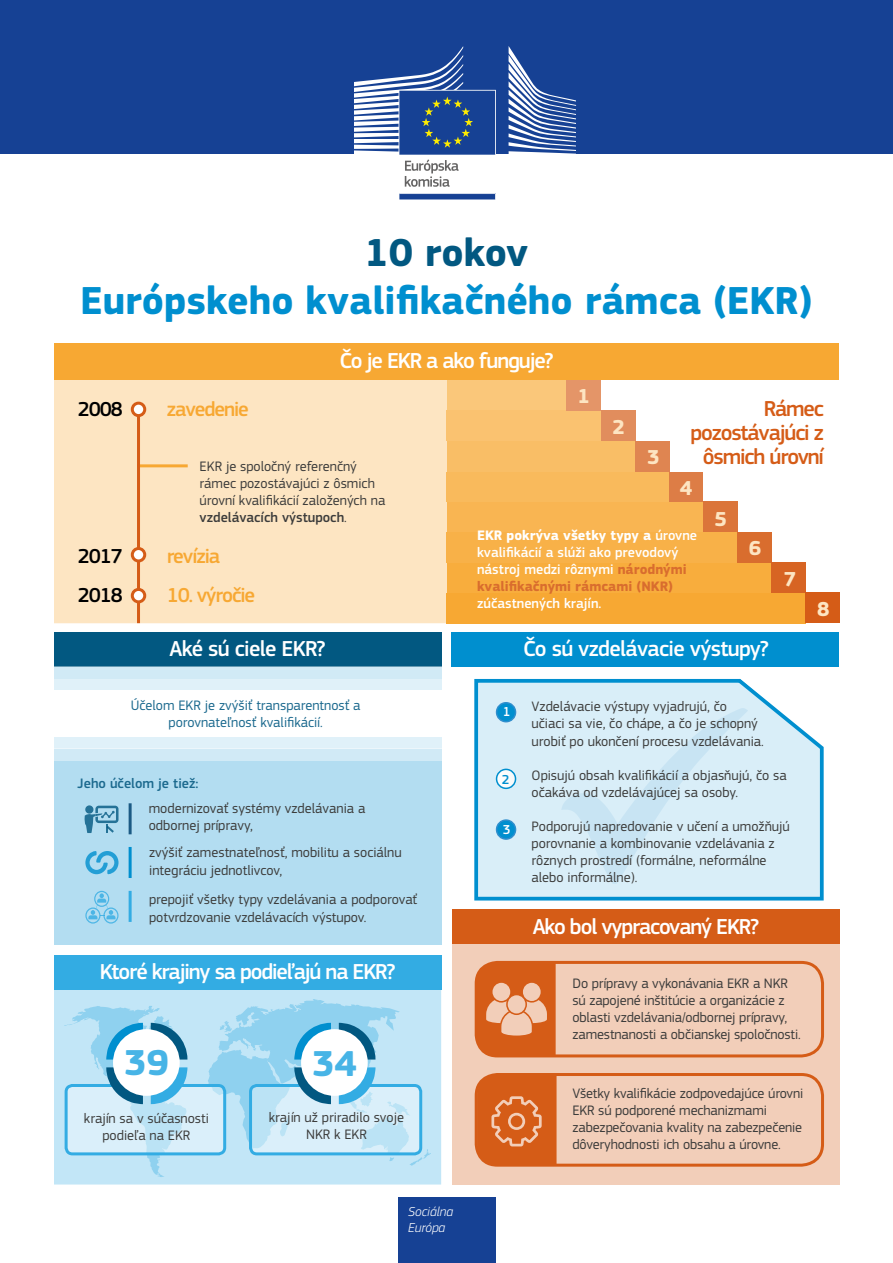
<style>
.page{position:relative;width:893px;height:1263px;background:#fff}
.page>*{position:absolute;margin:0;border:0;box-sizing:border-box;transform-origin:0 0}
.t1{font:700 40.5px/48px "EC Square Sans Pro";color:#008fcf;text-align:center}
.Map_numbers{font:700 37.5px "EC Square Sans Pro";color:#47b4e6}
.t2{font:500 22.5px "EC Square Sans Pro";letter-spacing:-.05em;color:#fff}
.t3{font:500 22.5px "EC Square Sans Pro";letter-spacing:-.03em;color:#fff}
.t4{font:500 22.5px/24px "EC Square Sans Pro";letter-spacing:-.05em;color:#d55c17;text-align:right}
.Timeline_headings{font:500 21px "EC Square Sans Pro";letter-spacing:-.05em;color:#f7a833}
.Timeline_headings-2{font:500 21px "EC Square Sans Pro";letter-spacing:-.05em;color:#000}
.Level_numbers{font:700 21px "EC Square Sans Pro";color:#fde5c2}
.Body_text{font:14.25px/17.1px "EC Square Sans Pro";color:#3c3c3b}
.Body_text-2{font:500 14.25px/17.1px "EC Square Sans Pro";color:#fff}
.Body_text-3{font:14.25px/17.1px "EC Square Sans Pro";color:#1b698e;text-align:center}
.Body_text-4{font:500 14.25px "EC Square Sans Pro";color:#1b698e}
.t5{font:italic 300 13.5px/16.2px "EC Square Sans Pro";color:#fff}
.Bullet_numbers{font:500 13.5px "EC Square Sans Pro";color:#fff}
.t6{font:500 13.5px "EC Square Sans Pro";color:#008fcf}
.s1{color:#025881}
.s2{font-weight:500}
.s3{font-weight:700}
.s4{font-weight:700;color:#d96d2e}
</style>
<div class="page">
<div style="left:0;top:0;width:893px;height:154px;background:#164194"></div>
<div style="left:399px;top:1198px;width:97px;height:65px;background:#164194"></div>
<div style="left:54px;top:379px;width:394px;height:244px;background:#fde5c2"></div>
<div style="left:447px;top:380px;width:120px;height:30px;background:#fac77a"></div>
<div style="left:447px;top:501px;width:274px;height:31px;background:#f9b552"></div>
<div style="left:447px;top:441px;width:197px;height:31px;background:#f9be66"></div>
<div style="left:447px;top:562px;width:351px;height:31px;background:#f8ad3d"></div>
<div style="left:447px;top:410px;width:158px;height:31px;background:#fac270"></div>
<div style="left:447px;top:532px;width:312px;height:30px;background:#f8b148"></div>
<div style="left:447px;top:472px;width:235px;height:29px;background:#f9ba5c"></div>
<div style="left:447px;top:593px;width:359px;height:30px;background:#f7a833"></div>
<hr style="left:137px;top:464px;width:51px;height:3px;background:#f7a833">
<div style="left:601px;top:410px;width:34px;height:31px;background:#e18d5d"></div>
<div style="left:635px;top:441px;width:34px;height:31px;background:#df8551"></div>
<div style="left:669px;top:472px;width:34px;height:29px;background:#dd7d46"></div>
<div style="left:703px;top:501px;width:34px;height:31px;background:#db753a"></div>
<div style="left:738px;top:532px;width:34px;height:30px;background:#d96d2e"></div>
<div style="left:772px;top:562px;width:34px;height:31px;background:#d76423"></div>
<div style="left:806px;top:593px;width:34px;height:30px;background:#d55c17"></div>
<div style="left:566px;top:380px;width:35px;height:31px;background:#e49568"></div>
<hr style="left:137px;top:416px;width:3px;height:207px;background:#d55c17">
<div style="left:132px;top:403px;width:13px;height:13px;background:#fff;border-radius:50%"></div>
<div style="left:131px;top:402px;width:15px;height:15px;border:3px solid #d55c17;border-radius:50%"></div>
<div style="left:132px;top:548px;width:13px;height:13px;background:#fff;border-radius:50%"></div>
<div style="left:131px;top:547px;width:15px;height:15px;border:3px solid #d55c17;border-radius:50%"></div>
<div style="left:132px;top:589px;width:13px;height:13px;background:#fff;border-radius:50%"></div>
<div style="left:131px;top:588px;width:15px;height:15px;border:3px solid #d55c17;border-radius:50%"></div>
<div style="left:54px;top:343px;width:785px;height:37px;background:#f7a833"></div>
<div style="left:54px;top:632px;width:387px;height:313px;background:#b3ddf1"></div>
<div style="left:54px;top:632px;width:387px;height:34px;background:#025881"></div>
<div style="left:54px;top:679px;width:387px;height:12px;background:#e0f1f9"></div>
<div style="left:54px;top:666px;width:387px;height:13px;background:#d1eaf6"></div>
<div style="left:54px;top:691px;width:387px;height:46px;background:#fff"></div>
<hr style="left:129px;top:803px;width:3px;height:31px;background:#1b5a84">
<hr style="left:129px;top:847px;width:3px;height:31px;background:#008fcf">
<hr style="left:129px;top:891px;width:3px;height:31px;background:#33ace3">
<div style="left:54px;top:736px;width:387px;height:13px;background:#e0f1f9"></div>
<div style="left:54px;top:749px;width:387px;height:12px;background:#d1eaf6"></div>
<svg style="left:84px;top:806px;width:35px;height:27px"></svg>
<svg style="left:85px;top:851px;width:34px;height:23px"></svg>
<svg style="left:85px;top:891px;width:34px;height:32px"></svg>
<div style="left:452px;top:632px;width:387px;height:34px;background:#008fcf"></div>
<svg style="left:474px;top:679px;width:350px;height:222px;background:#c1e3f3"></svg>
<svg style="left:561px;top:678px;width:263px;height:206px;background:#d2eaf6"></svg>
<div style="left:497px;top:703px;width:18px;height:19px;background:#008fcf;border-radius:50%"></div>
<div style="left:496px;top:702px;width:20px;height:20px;border:2px solid #308ecd;border-radius:50%"></div>
<div style="left:497px;top:769px;width:18px;height:19px;background:#fafbfc;border-radius:9px"></div>
<div style="left:496px;top:769px;width:20px;height:20px;border:2px solid #008fcf;border-radius:50%"></div>
<div style="left:497px;top:820px;width:18px;height:19px;background:#008fcf;border-radius:50%"></div>
<div style="left:496px;top:819px;width:20px;height:21px;border:2px solid #308ecd;border-radius:50%"></div>
<div style="left:54px;top:990px;width:387px;height:194px;background:#c2e6f7"></div>
<div style="left:54px;top:956px;width:387px;height:34px;background:#33ace3"></div>
<div style="left:67px;top:1085px;width:159px;height:69px;background:#daeffa;border-radius:6px"></div>
<svg style="left:64px;top:1006px;width:123px;height:171px"></svg>
<div style="left:113px;top:1029px;width:67px;height:67px;background:#fff;border-radius:50%"></div>
<svg style="left:208px;top:999px;width:223px;height:166px;background:#acdbf1"></svg>
<div style="left:301px;top:1029px;width:67px;height:67px;background:#fff;border-radius:50%"></div>
<div style="left:452px;top:910px;width:387px;height:274px;background:#f2ceb9"></div>
<div style="left:475px;top:961px;width:349px;height:96px;border:3px solid #d55c17;border-radius:21px"></div>
<div style="left:475px;top:1073px;width:349px;height:94px;border:3px solid #d55c17;border-radius:21px"></div>
<div style="left:452px;top:910px;width:387px;height:34px;background:#d55c17"></div>
<svg style="left:476px;top:962px;width:80px;height:94px"></svg>
<svg style="left:477px;top:1074px;width:80px;height:91px;background:#d86828"></svg>
<svg style="left:509px;top:46px;width:67px;height:108px"></svg>
<svg style="left:354px;top:46px;width:142px;height:154px"></svg>
<h1 class="t1" style="left:80px;top:230px;width:734px"><span class="s1">10 rokov<br></span>Európskeho kvalifikačného rámca (EKR)</h1>
<h2 class="t2" style="left:339px;top:347px;width:216px">Čo je EKR a ako funguje?</h2>
<p class="Timeline_headings-2" style="left:78px;top:397px;width:47px">2008</p>
<p class="Timeline_headings" style="left:167px;top:397px;width:84px">zavedenie</p>
<p class="Body_text" style="left:200px;top:458px;width:187px">EKR je spoločný referenčný rámec pozostávajúci z ôsmich úrovní kvalifikácií založených na <span class="s2">vzdelávacích výstupoch</span>.</p>
<p class="Timeline_headings-2" style="left:78px;top:543px;width:47px">2017</p>
<p class="Timeline_headings" style="left:167px;top:543px;width:55px">revízia</p>
<p class="Timeline_headings-2" style="left:78px;top:582px;width:47px">2018</p>
<p class="Timeline_headings" style="left:167px;top:582px;width:90px">10. výročie</p>
<h2 class="t3" style="left:169px;top:635px;width:158px">Aké sú ciele EKR?</h2>
<p class="Body_text-3" style="left:131px;top:697px;width:231px">Účelom EKR je zvýšiť transparentnosť a porovnateľnosť kvalifikácií.</p>
<p class="Body_text-4" style="left:77px;top:775px;width:123px">Jeho účelom je tiež:</p>
<p class="Body_text" style="left:149px;top:800px;width:218px">modernizovať systémy vzdelávania a odbornej prípravy,</p>
<p class="Body_text" style="left:149px;top:844px;width:254px">zvýšiť zamestnateľnosť, mobilitu a sociálnu integráciu jednotlivcov,</p>
<p class="Body_text" style="left:149px;top:891px;width:270px">prepojiť všetky typy vzdelávania a podporovať potvrdzovanie vzdelávacích výstupov.</p>
<h2 class="t2" style="left:100px;top:959px;width:297px">Ktoré krajiny sa podieľajú na EKR?</h2>
<p class="Map_numbers" style="left:124px;top:1040px;width:46px">39</p>
<p class="Body_text" style="left:84px;top:1109px;width:126px;text-align:center">krajín sa v súčasnosti podieľa na EKR</p>
<p class="Map_numbers" style="left:312px;top:1041px;width:46px">34</p>
<p class="Body_text" style="left:269px;top:1109px;width:137px;text-align:center">krajín už priradilo svoje<br>NKR k EKR</p>
<p class="t5" style="left:408px;top:1203px;width:47px">Sociálna<br>Európa</p>
<p class="Level_numbers" style="left:577px;top:383px;width:14px">1</p>
<p class="Level_numbers" style="left:612px;top:414px;width:14px">2</p>
<p class="Level_numbers" style="left:647px;top:445px;width:14px">3</p>
<h2 class="t4" style="left:690px;top:397px;width:135px">Rámec pozostávajúci z ôsmich úrovní</h2>
<p class="Level_numbers" style="left:680px;top:475px;width:14px">4</p>
<p class="Level_numbers" style="left:714px;top:506px;width:14px">5</p>
<p class="Body_text-2" style="left:477px;top:527px;width:222px"><span class="s3">EKR pokrýva všetky typy a</span> úrovne kvalifikácií a slúži ako prevodový nástroj medzi rôznymi <span class="s4">národnými kvalifikačnými rámcami (NKR) </span>zúčastnených krajín.</p>
<p class="Level_numbers" style="left:749px;top:536px;width:14px">6</p>
<h2 class="t3" style="left:523px;top:635px;width:247px">Čo sú vzdelávacie výstupy?</h2>
<p class="Level_numbers" style="left:784px;top:567px;width:14px">7</p>
<p class="Bullet_numbers" style="left:503px;top:704px;width:9px">1</p>
<p class="t6" style="left:502px;top:771px;width:9px">2</p>
<p class="Bullet_numbers" style="left:503px;top:821px;width:9px">3</p>
<p class="Body_text" style="left:532px;top:698px;width:234px">Vzdelávacie výstupy vyjadrujú, čo<br>učiaci sa vie, čo chápe, a čo je schopný urobiť po ukončení procesu vzdelávania.</p>
<p class="Body_text" style="left:532px;top:766px;width:257px">Opisujú obsah kvalifikácií a objasňujú, čo sa očakáva od vzdelávajúcej sa osoby.</p>
<p class="Body_text" style="left:532px;top:818px;width:260px">Podporujú napredovanie v učení a umožňujú porovnanie a kombinovanie vzdelávania z rôznych prostredí (formálne, neformálne alebo informálne).</p>
<h2 class="t2" style="left:533px;top:913px;width:228px">Ako bol vypracovaný EKR?</h2>
<p class="Body_text" style="left:572px;top:975px;width:230px">Do prípravy a vykonávania EKR a NKR sú zapojené inštitúcie a organizácie z oblasti vzdelávania/odbornej prípravy, zamestnanosti a občianskej spoločnosti.</p>
<p class="Level_numbers" style="left:817px;top:596px;width:14px">8</p>
<p class="Body_text" style="left:572px;top:1085px;width:232px">Všetky kvalifikácie zodpovedajúce úrovni EKR sú podporené mechanizmami zabezpečovania kvality na zabezpečenie dôveryhodnosti ich obsahu a úrovne.</p>
</div>
